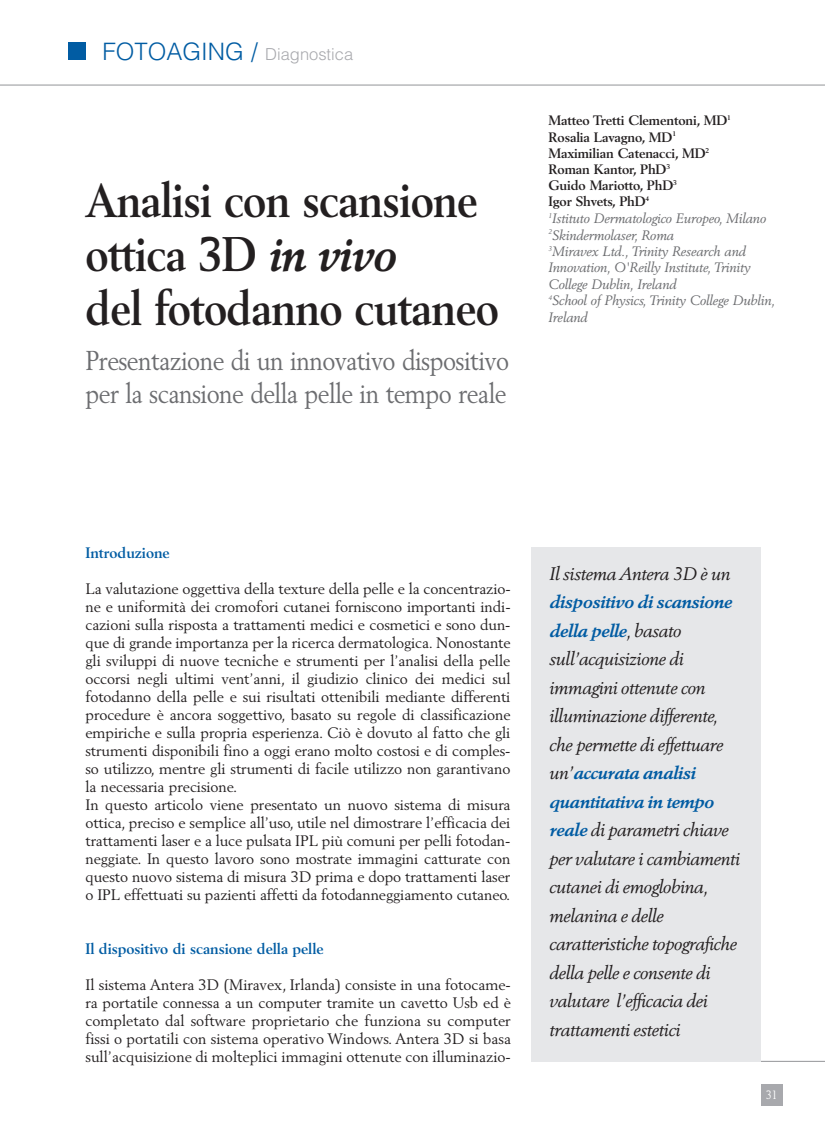
<style>
.page{position:relative;width:825px;height:1127px;background:#fff}
.page>*{position:absolute;margin:0;border:0;box-sizing:border-box;transform-origin:0 0}
.t1{font:700 48px/54px "Berling";letter-spacing:-.015em;color:#231f20;scale:.9 1}
.t2{font:27px/33px "Berling";letter-spacing:-.02em;color:#6c6d70;scale:.9 1}
.t3{font:italic 18px/28.5px "Berling";letter-spacing:-.015em;color:#231f20}
.t4{font:300 16.5px "Helvetica LT Std";color:#a8a9ad}
.t5{font:15px/18px "Berling";letter-spacing:-.005em;color:#231f20}
.t6{font:700 15px "Berling";letter-spacing:-.005em;color:#015ca3}
.t7{font:italic 13.5px/16.4px "Berling";letter-spacing:-.01em;color:#6c6d70}
.t8{font:12px "Berling";color:#fff;scale:.85 1}
.s1{font-size:24px;color:#015ca3}
.s2{font-style:italic}
.s3{font-weight:700;font-style:normal;color:#231f20}
.s4{font-weight:700;color:#015ca3}
</style>
<div class="page">
<div style="left:761px;top:1084px;width:21px;height:22px;background:#a8a9ad"></div>
<div style="left:68px;top:43px;width:17px;height:17px;background:#015ca3"></div>
<hr style="left:0;top:85px;width:825px;height:1px;background:#939598">
<hr style="left:532px;top:1061px;width:293px;height:1px;background:#939598">
<div style="left:531px;top:547px;width:230px;height:515px;background:#e6e7e9"></div>
<p class="t4" style="left:102px;top:48px;width:252px"><span class="s1">FOTOAGING /</span> Diagnostica</p>
<h1 class="t1" style="left:85px;top:176px;width:461px">Analisi con scansione ottica 3D <span class="s2">in vivo<br></span>del fotodanno cutaneo</h1>
<h2 class="t2" style="left:85px;top:346px;width:472px">Presentazione di un innovativo dispositivo per la scansione della pelle in tempo reale</h2>
<p class="t7" style="left:548px;top:113px;width:228px"><span class="s3">Matteo Tretti Clementoni, MD</span><sup>1<br></sup><span class="s3">Rosalia Lavagno, MD</span><sup>1<br></sup><span class="s3">Maximilian Catenacci, MD</span><sup>2<br></sup><span class="s3">Roman Kantor, PhD</span><sup>3<br></sup><span class="s3">Guido Mariotto, PhD</span><sup>3<br></sup><span class="s3">Igor Shvets, PhD</span><sup>4<br></sup><sup>1</sup>Istituto Dermatologico Europeo, Milano<br><sup>2</sup>Skindermolaser, Roma<br><sup>3</sup>Miravex Ltd., Trinity Research and<br>Innovation, O'Reilly Institute, Trinity<br>College Dublin, Ireland<br><sup>4</sup>School of Physics, Trinity College Dublin,<br>Ireland</p>
<p class="t6" style="left:85px;top:547px;width:86px">Introduzione</p>
<p class="t5" style="left:85px;top:581px;width:427px">La valutazione oggettiva della texture della pelle e la concentrazio&shy;ne e uniformità dei cromofori cutanei forniscono importanti indi&shy;cazioni sulla risposta a trattamenti medici e cosmetici e sono dun&shy;que di grande importanza per la ricerca dermatologica. Nonostante gli sviluppi di nuove tecniche e strumenti per l’analisi della pelle occorsi negli ultimi vent’anni, il giudizio clinico dei medici sul fotodanno della pelle e sui risultati ottenibili mediante differenti procedure è ancora soggettivo, basato su regole di classificazione empiriche e sulla propria esperienza. Ciò è dovuto al fatto che gli strumenti disponibili fino a oggi erano molto costosi e di comples&shy;so utilizzo, mentre gli strumenti di facile utilizzo non garantivano la necessaria precisione.<br>In questo articolo viene presentato un nuovo sistema di misura ottica, preciso e semplice all’uso, utile nel dimostrare l’efficacia dei trattamenti laser e a luce pulsata IPL più comuni per pelli fotodan&shy;neggiate. In questo lavoro sono mostrate immagini catturate con questo nuovo sistema di misura 3D prima e dopo trattamenti laser o IPL effettuati su pazienti affetti da fotodanneggiamento cutaneo.</p>
<p class="t6" style="left:85px;top:943px;width:240px">Il dispositivo di scansione della pelle</p>
<p class="t5" style="left:85px;top:977px;width:427px;text-align:justify">Il sistema Antera 3D (Miravex, Irlanda) consiste in una fotocame&shy;ra portatile connessa a un computer tramite un cavetto Usb ed è completato dal software proprietario che funziona su computer fissi o portatili con sistema operativo Windows. Antera 3D si basa sull’acquisizione di molteplici immagini ottenute con illuminazio-</p>
<p class="t3" style="left:549px;top:560px;width:182px">Il sistema Antera 3D è un</p>
<p class="t3" style="left:549px;top:589px;width:192px"><span class="s4">dispositivo di scansione della pelle</span>, basato sull’acquisizione di immagini ottenute con illuminazione differente, che permette di effettuare un’<span class="s4">accurata analisi quantitativa in tempo reale</span> di parametri chiave per valutare i cambiamenti cutanei di emoglobina, melanina e delle caratteristiche topografiche della pelle e consente di valutare l’efficacia dei trattamenti estetici</p>
<p class="t8" style="left:766px;top:1090px;width:15px">31</p>
</div>
